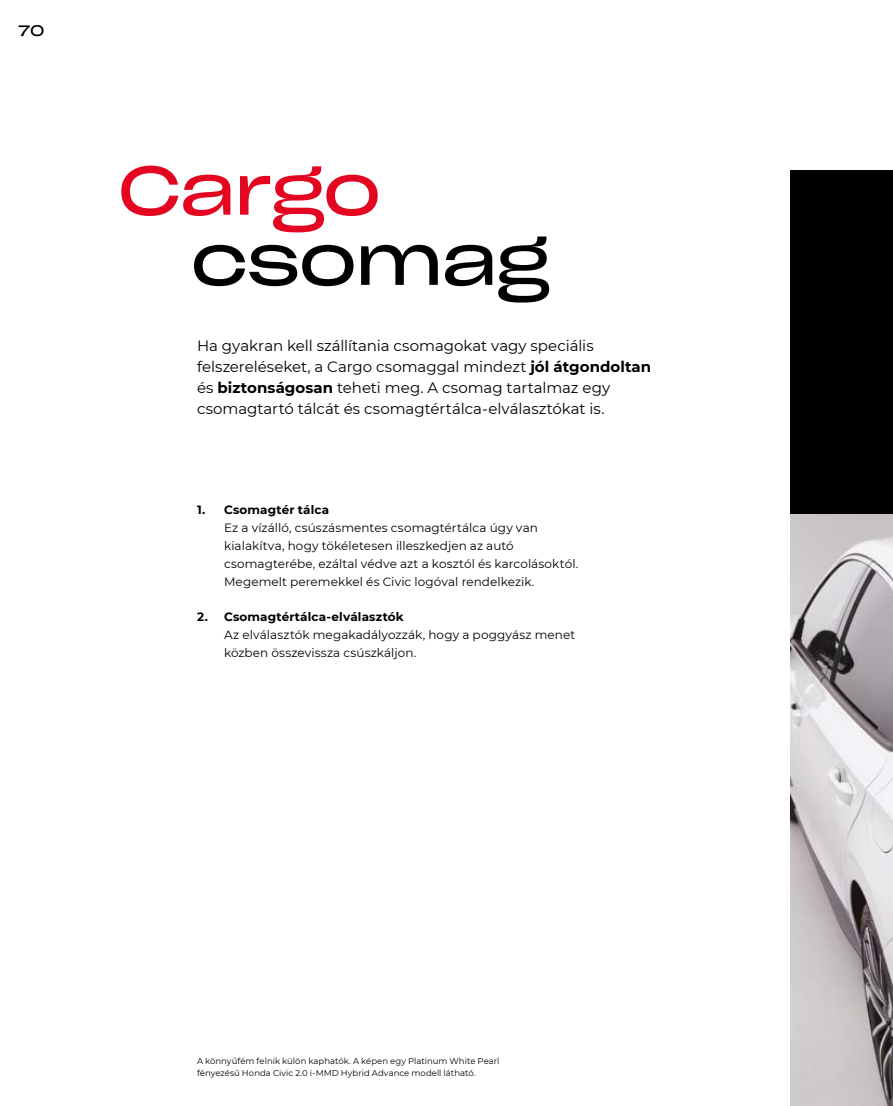
<style>
.page{position:relative;width:893px;height:1106px;background:#fff}
.page>*{position:absolute;margin:0;border:0;box-sizing:border-box;transform-origin:0 0}
.t1{font:67.5px "Sharp Grotesk Book 25";letter-spacing:-.02em;color:#000}
.t2{font:67.5px "Sharp Grotesk Book 25";letter-spacing:-.02em;color:#e40521}
.t3{font:15px/21px "Montserrat";letter-spacing:-.005em;color:#000}
.t4{font:15px "Sharp Grotesk Book 25";color:#000}
.t5{font:12px/18px "Montserrat";letter-spacing:.005em;color:#000}
.t6{font:700 12px "Montserrat";letter-spacing:.01em;color:#000}
.t7{font:8.55px/12px "Montserrat";letter-spacing:.005em;color:#000}
.s1{font-weight:700}
</style>
<div class="page">
<div style="left:790px;top:170px;width:103px;height:936px;background:#000"></div>
<img style="left:790px;top:515px;width:103px;height:591px">
<p class="t4" style="left:18px;top:17px;width:28px">70</p>
<h1 class="t2" style="left:118px;top:132px;width:265px">Cargo</h1>
<h1 class="t1" style="left:191px;top:202px;width:360px">csomag</h1>
<p class="t3" style="left:197px;top:335px;width:456px">Ha gyakran kell szállítania csomagokat vagy speciális felszereléseket, a Cargo csomaggal mindezt <span class="s1">jól átgondoltan </span>és <span class="s1">biztonságosan</span> teheti meg. A csomag tartalmaz egy csomagtartó tálcát és csomagtértálca-elválasztókat is.</p>
<p class="t6" style="left:197px;top:501px;width:134px">1. Csomagtér tálca</p>
<p class="t5" style="left:224px;top:518px;width:356px">Ez a vízálló, csúszásmentes csomagtértálca úgy van kialakítva, hogy tökéletesen illeszkedjen az autó csomagterébe, ezáltal védve azt a kosztól és karcolásoktól.<br>Megemelt peremekkel és Civic logóval rendelkezik.</p>
<p class="t6" style="left:197px;top:608px;width:208px">2. Csomagtértálca-elválasztók</p>
<p class="t5" style="left:224px;top:625px;width:353px">Az elválasztók megakadályozzák, hogy a poggyász menet közben összevissza csúszkáljon.</p>
<p class="t7" style="left:197px;top:1054px;width:304px">A könnyűfém felnik külön kaphatók. A képen egy Platinum White Pearl fényezésű Honda Civic 2.0 i-MMD Hybrid Advance modell látható.</p>
</div>
